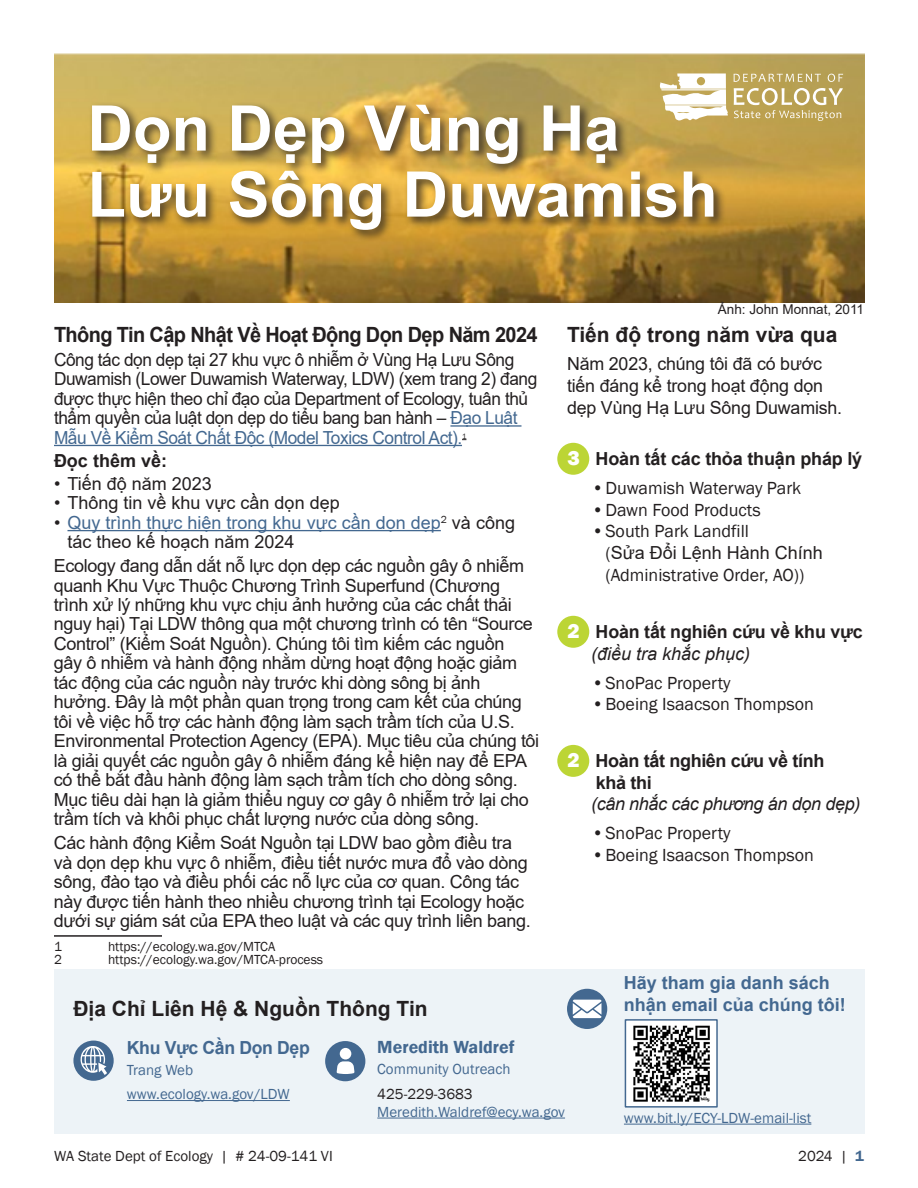
<style>
.page{position:relative;width:918px;height:1188px;background:#fff}
.page>*{position:absolute;margin:0;border:0;box-sizing:border-box;transform-origin:0 0}
.t1{font:700 63px/66px "Arial";color:#fff}
.t2{font:700 21px "Arial";color:#231f20}
.t3{font:700 21px "Arial";letter-spacing:-.03em;color:#231f20;scale:.95 1}
.t4{font:18px/19.5px "Arial";letter-spacing:-.02em;color:#231f20}
.t5{font:18px/19.5px "Arial";letter-spacing:-.02em;color:#231f20;scale:.96 1}
.t6{font:18px/21.6px "Franklin Gothic";color:#231f20}
.t7{font:700 18px/21.6px "Arial";letter-spacing:-.01em;color:#231f20}
.t8{font:18px/19.5px "Arial";color:#436890}
.t9{font:18px "Arial";color:#231f20}
.t10{font:700 18px/21.6px "Arial";color:#436890}
.t11{font:700 18px "Arial";letter-spacing:-.02em;color:#436890}
.t12{font:18px "Franklin Gothic Demi";color:#436890}
.t13{font:15px "Franklin Gothic";color:#436890}
.t14{font:15px "Franklin Gothic";color:#231f20}
.t15{font:13.5px "Franklin Gothic";color:#231f20}
.t16{font:13.5px "Arial";color:#231f20}
.t17{font:7.8px "Franklin Gothic";color:#231f20;scale:.96 1}
.s1{color:#436890}
.s2{color:#231f20}
.s3{font-family:"Franklin Gothic";font-weight:800;font-size:21px;color:#fff}
.s4{font-family:"Arial"}
.s5{font-weight:400;font-style:italic}
.s6{font-family:"Franklin Gothic Demi";color:#436890}
</style>
<div class="page">
<div style="left:54px;top:970px;width:810px;height:164px;background:#edf3f7"></div>
<div style="left:557px;top:443px;width:32px;height:32px;background:#bcd535;border-radius:50%"></div>
<div style="left:557px;top:616px;width:32px;height:32px;background:#bcd535;border-radius:50%"></div>
<div style="left:557px;top:745px;width:32px;height:32px;background:#bcd535;border-radius:50%"></div>
<hr style="left:450px;top:425px;width:72px;height:2px;background:#436890">
<hr style="left:54px;top:445px;width:408px;height:1px;background:#436890">
<hr style="left:68px;top:530px;width:373px;height:1px;background:#436890">
<hr style="left:54px;top:935px;width:108px;height:2px;background:#231f20">
<hr style="left:127px;top:1100px;width:163px;height:1px;background:#436890">
<hr style="left:377px;top:1118px;width:188px;height:1px;background:#436890">
<hr style="left:624px;top:1124px;width:187px;height:1px;background:#436890">
<div style="left:325px;top:1041px;width:40px;height:40px;background:#436890;border-radius:50%"></div>
<svg style="left:337px;top:1061px;width:17px;height:13px"></svg>
<div style="left:340px;top:1048px;width:11px;height:11px;background:#fff;border-radius:50%"></div>
<div style="left:73px;top:1041px;width:41px;height:40px;background:#436890;border-radius:50%"></div>
<svg style="left:80px;top:1046px;width:27px;height:29px"></svg>
<img style="left:54px;top:54px;width:810px;height:248px">
<div style="left:89px;top:101px;width:637px;height:142px;background:#231f20;opacity:.75"></div>
<svg style="left:660px;top:73px;width:68px;height:48px"></svg>
<svg style="left:734px;top:74px;width:109px;height:8px"></svg>
<svg style="left:734px;top:88px;width:109px;height:33px;background:#cab679"></svg>
<div style="left:567px;top:989px;width:40px;height:40px;background:#436890;border-radius:50%"></div>
<svg style="left:573px;top:1000px;width:29px;height:18px"></svg>
<img style="left:628px;top:1022px;width:87px;height:83px">
<div style="left:625px;top:1019px;width:93px;height:89px;border:2px solid #436890"></div>
<h1 class="t1" style="left:87px;top:96px;width:632px">Dọn Dẹp Vùng Hạ<br>Lưu Sông Duwamish</h1>
<h2 class="t3" style="left:54px;top:320px;width:511px">Thông Tin Cập Nhật Về Hoạt Động Dọn Dẹp Năm 2024</h2>
<p class="t5" style="left:54px;top:349px;width:505px">Công tác dọn dẹp tại 27 khu vực ô nhiễm ở Vùng Hạ Lưu Sông Duwamish (Lower Duwamish Waterway, LDW) (xem trang 2) đang được thực hiện theo chỉ đạo của Department of Ecology, tuân thủ thẩm quyền của luật dọn dẹp do tiểu bang ban hành – <span class="s1">Đạo Luật Mẫu Về Kiểm Soát Chất Độc (Model Toxics Control Act).</span></p>
<p class="t17" style="left:462px;top:432px;width:6px">1</p>
<h2 class="t7" style="left:54px;top:450px;width:115px">Đọc thêm về:</h2>
<p class="t9" style="left:54px;top:471px;width:159px">• Tiến độ năm 2023</p>
<p class="t9" style="left:54px;top:490px;width:287px">• Thông tin về khu vực cần dọn dẹp</p>
<p class="t8" style="left:67px;top:513px;width:449px;text-indent:-13px"><span class="s2">•</span> Quy trình thực hiện trong khu vực cần dọn dẹp<sup>2</sup> <span class="s2">và công tác theo kế hoạch năm 2024</span></p>
<p class="t4" style="left:54px;top:556px;width:487px">Ecology đang dẫn dắt nỗ lực dọn dẹp các nguồn gây ô nhiễm quanh Khu Vực Thuộc Chương Trình Superfund (Chương<br>trình xử lý những khu vực chịu ảnh hưởng của các chất thải nguy hại) Tại LDW thông qua một chương trình có tên “Source Control” (Kiểm Soát Nguồn). Chúng tôi tìm kiếm các nguồn<br>gây ô nhiễm và hành động nhằm dừng hoạt động hoặc giảm tác động của các nguồn này trước khi dòng sông bị ảnh hưởng. Đây là một phần quan trọng trong cam kết của chúng tôi về việc hỗ trợ các hành động làm sạch trầm tích của U.S.<br>Environmental Protection Agency (EPA). Mục tiêu của chúng tôi là giải quyết các nguồn gây ô nhiễm đáng kể hiện nay để EPA có thể bắt đầu hành động làm sạch trầm tích cho dòng sông.<br>Mục tiêu dài hạn là giảm thiểu nguy cơ gây ô nhiễm trở lại cho trầm tích và khôi phục chất lượng nước của dòng sông.</p>
<p class="t4" style="left:54px;top:833px;width:478px">Các hành động Kiểm Soát Nguồn tại LDW bao gồm điều tra và dọn dẹp khu vực ô nhiễm, điều tiết nước mưa đổ vào dòng sông, đào tạo và điều phối các nỗ lực của cơ quan. Công tác này được tiến hành theo nhiều chương trình tại Ecology hoặc dưới sự giám sát của EPA theo luật và các quy trình liên bang.</p>
<p class="t16" style="left:718px;top:300px;width:148px">Ảnh: John Monnat, 2011</p>
<h2 class="t2" style="left:567px;top:320px;width:272px">Tiến độ trong năm vừa qua</h2>
<p class="t4" style="left:567px;top:353px;width:277px;line-height:21.8px">Năm 2023, chúng tôi đã có bước tiến đáng kể trong hoạt động dọn dẹp Vùng Hạ Lưu Sông Duwamish.</p>
<p class="t7" style="left:568px;top:448px;width:296px"><span class="s3">3</span> Hoàn tất các thỏa thuận pháp lý</p>
<p class="t6" style="left:592px;top:478px;width:211px">•Duwamish Waterway Park</p>
<p class="t6" style="left:592px;top:499px;width:170px">•Dawn Food Products</p>
<p class="t6" style="left:605px;top:521px;width:219px;text-indent:-14px">•South Park Landfill<br>(<span class="s4">Sửa Đổi Lệnh Hành Chính </span>(Administrative Order, AO))</p>
<p class="t7" style="left:591px;top:621px;width:273px;text-indent:-24px"><span class="s3">2</span> Hoàn tất nghiên cứu về khu vực <span class="s5">(điều tra khắc phục)</span></p>
<p class="t6" style="left:592px;top:672px;width:140px">•SnoPac Property</p>
<p class="t6" style="left:592px;top:694px;width:223px">•Boeing Isaacson Thompson</p>
<p class="t7" style="left:591px;top:750px;width:271px;text-indent:-24px"><span class="s3">2</span> Hoàn tất nghiên cứu về tính<br>khả thi<br><span class="s5">(cân nhắc các phương án dọn dẹp)</span></p>
<p class="t6" style="left:592px;top:823px;width:140px">•SnoPac Property</p>
<p class="t6" style="left:592px;top:845px;width:223px">•Boeing Isaacson Thompson</p>
<p class="t15" style="left:54px;top:938px;width:9px">1</p>
<p class="t15" style="left:108px;top:938px;width:169px">https://ecology.wa.gov/MTCA</p>
<p class="t15" style="left:54px;top:952px;width:9px">2</p>
<p class="t15" style="left:108px;top:952px;width:217px">https://ecology.wa.gov/MTCA-process</p>
<h2 class="t2" style="left:73px;top:993px;width:356px">Địa Chỉ Liên Hệ &amp; Nguồn Thông Tin</h2>
<p class="t11" style="left:127px;top:1035px;width:184px">Khu Vực Cần Dọn Dẹp</p>
<p class="t13" style="left:127px;top:1060px;width:68px">Trang Web</p>
<p class="t13" style="left:127px;top:1085px;width:164px">www.ecology.wa.gov/LDW</p>
<p class="t12" style="left:377px;top:1036px;width:139px">Meredith Waldref</p>
<p class="t13" style="left:377px;top:1060px;width:135px">Community Outreach</p>
<p class="t14" style="left:377px;top:1085px;width:97px">425-229-3683</p>
<p class="t13" style="left:377px;top:1103px;width:189px">Meredith.Waldref@ecy.wa.gov</p>
<p class="t10" style="left:624px;top:972px;width:224px">Hãy tham gia danh sách nhận email của chúng tôi!</p>
<p class="t13" style="left:624px;top:1109px;width:189px">www.bit.ly/ECY-LDW-email-list</p>
<p class="t14" style="left:54px;top:1147px;width:280px">WA State Dept of Ecology | # 24-09-141 VI</p>
<p class="t14" style="left:798px;top:1147px;width:67px">2024 | <span class="s6">1</span></p>
</div>
